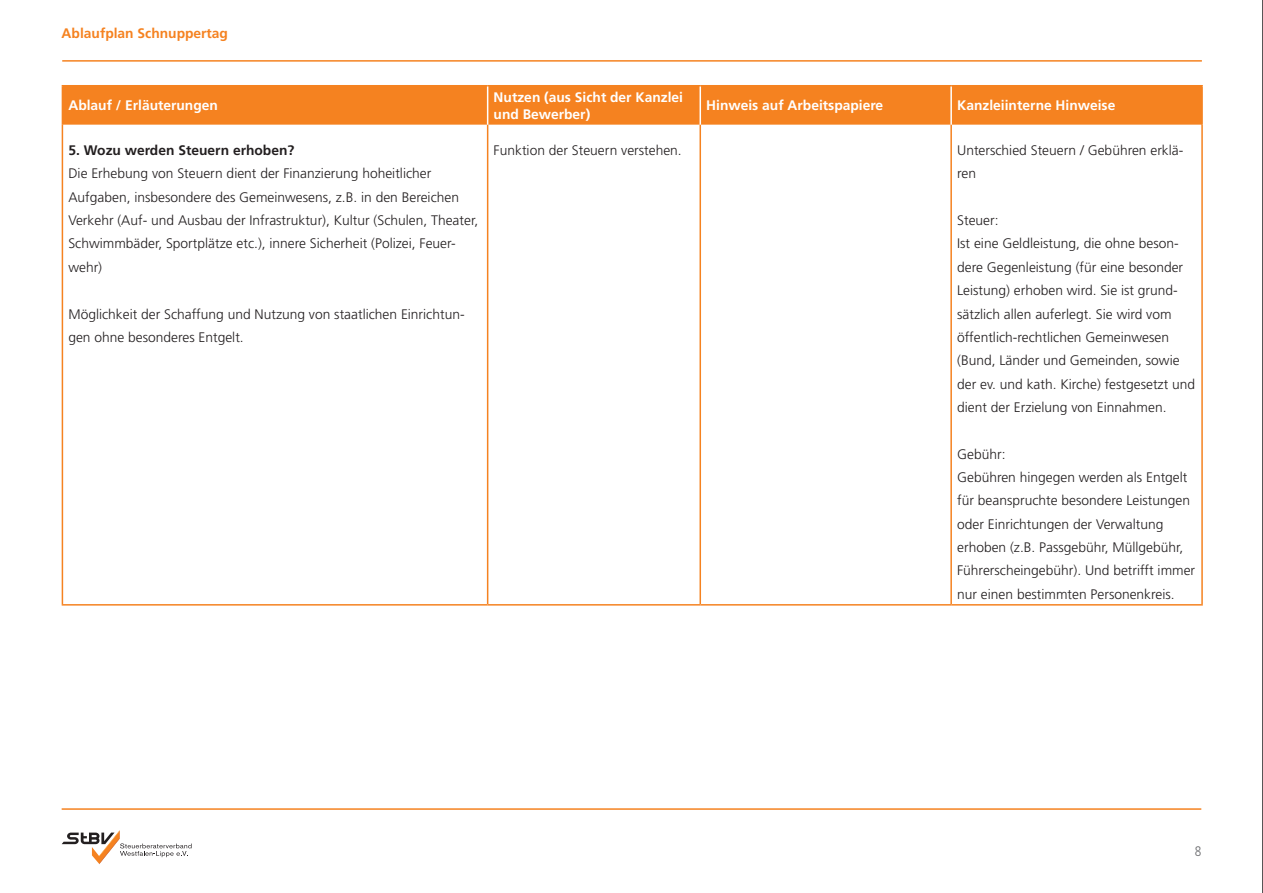
<style>
.page{position:relative;width:1263px;height:893px;background:#fff}
.page>*{position:absolute;margin:0;border:0;box-sizing:border-box;transform-origin:0 0}
.t1{font:300 13.8px/23.4px "Frutiger LT Std";color:#231f20}
.t2{font:700 13.8px/16.5px "Frutiger LT Std";color:#fff}
.t3{font:700 13.8px "Frutiger LT Std";color:#231f20}
.t4{font:700 13.8px "Frutiger LT Std";color:#f58220}
.t5{font:300 condensed 13.8px "Frutiger LT Std";color:#6c6d70}
</style>
<div class="page">
<hr style="left:62px;top:60px;width:1140px;height:2px;background:#f58220">
<hr style="left:62px;top:808px;width:1139px;height:2px;background:#f58220">
<hr style="left:1262px;top:0;width:1px;height:893px;background:#231f20">
<svg style="left:62px;top:830px;width:130px;height:34px"></svg>
<div style="left:63px;top:86px;width:1138px;height:39px;background:#f58220"></div>
<hr style="left:62px;top:85px;width:426px;height:1px;background:#f58220">
<hr style="left:62px;top:86px;width:1px;height:39px;background:#f58220">
<hr style="left:488px;top:85px;width:212px;height:1px;background:#f58220">
<hr style="left:700px;top:85px;width:251px;height:1px;background:#f58220">
<hr style="left:951px;top:85px;width:252px;height:1px;background:#f58220">
<hr style="left:1201px;top:86px;width:2px;height:39px;background:#f58220">
<hr style="left:62px;top:125px;width:1px;height:479px;background:#f58220">
<hr style="left:487px;top:125px;width:1px;height:479px;background:#f58220">
<hr style="left:699px;top:125px;width:2px;height:479px;background:#f58220">
<hr style="left:950px;top:125px;width:2px;height:479px;background:#f58220">
<hr style="left:1201px;top:125px;width:2px;height:479px;background:#f58220">
<hr style="left:62px;top:604px;width:426px;height:2px;background:#f58220">
<hr style="left:488px;top:604px;width:212px;height:2px;background:#f58220">
<hr style="left:700px;top:604px;width:251px;height:2px;background:#f58220">
<hr style="left:951px;top:604px;width:252px;height:2px;background:#f58220">
<hr style="left:487px;top:86px;width:1px;height:39px;background:#fff">
<hr style="left:699px;top:86px;width:2px;height:39px;background:#fff">
<hr style="left:950px;top:86px;width:2px;height:39px;background:#fff">
<p class="t4" style="left:62px;top:25px;width:168px">Ablaufplan Schnuppertag</p>
<p class="t2" style="left:68px;top:97px;width:151px">Ablauf / Erläuterungen</p>
<p class="t2" style="left:494px;top:89px;width:191px">Nutzen (aus Sicht der Kanzlei und Bewerber)</p>
<p class="t2" style="left:706px;top:97px;width:178px">Hinweis auf Arbeitspapiere</p>
<p class="t2" style="left:957px;top:97px;width:160px">Kanzleiinterne Hinweise</p>
<p class="t3" style="left:68px;top:142px;width:227px">5. Wozu werden Steuern erhoben?</p>
<p class="t1" style="left:68px;top:162px;width:411px">Die Erhebung von Steuern dient der Finanzierung hoheitlicher Aufgaben, insbesondere des Gemeinwesens, z.B. in den Bereichen Verkehr (Auf- und Ausbau der Infrastruktur), Kultur (Schulen, Theater, Schwimmbäder, Sportplätze etc.), innere Sicherheit (Polizei, Feuer&shy;wehr)</p>
<p class="t1" style="left:68px;top:302px;width:398px">Möglichkeit der Schaffung und Nutzung von staatlichen Einrichtun&shy;gen ohne besonderes Entgelt.</p>
<p class="t1" style="left:494px;top:139px;width:190px">Funktion der Steuern verstehen.</p>
<p class="t1" style="left:957px;top:139px;width:228px">Unterschied Steuern / Gebühren erklä&shy;ren</p>
<p class="t1" style="left:957px;top:209px;width:239px">Steuer:<br>Ist eine Geldleistung, die ohne beson&shy;dere Gegenleistung (für eine besonder Leistung) erhoben wird. Sie ist grund&shy;sätzlich allen auferlegt. Sie wird vom öffentlich-rechtlichen Gemeinwesen (Bund, Länder und Gemeinden, sowie der ev. und kath. Kirche) festgesetzt und dient der Erzielung von Einnahmen.</p>
<p class="t1" style="left:957px;top:442px;width:239px">Gebühr:<br>Gebühren hingegen werden als Entgelt für beanspruchte besondere Leistungen oder Einrichtungen der Verwaltung erhoben (z.B. Passgebühr, Müllgebühr, Führerscheingebühr). Und betrifft immer nur einen bestimmten Personenkreis.</p>
<p class="t5" style="left:1195px;top:843px;width:8px">8</p>
</div>
